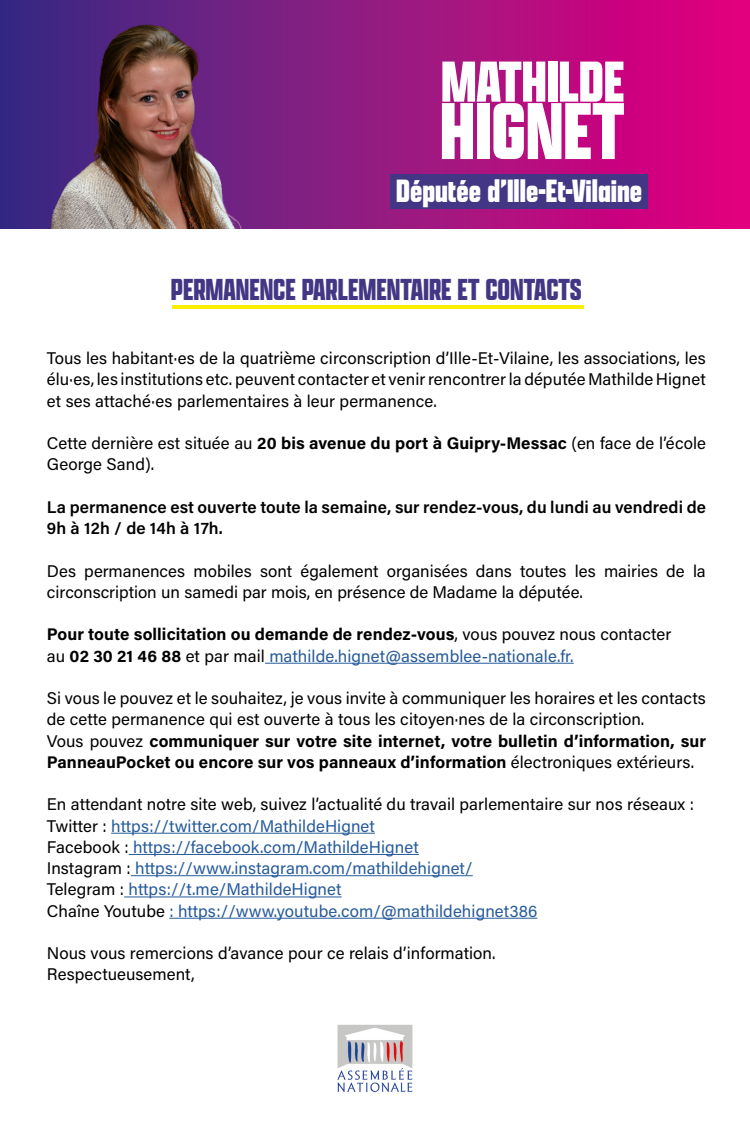
<style>
.page{position:relative;width:750px;height:1125px;background:#fff}
.page>*{position:absolute;margin:0;border:0;box-sizing:border-box;transform-origin:0 0}
.t1{font:900 86.06px "Apotek Comp";color:#fff}
.t2{font:900 61.69px "Apotek Comp";color:#fff}
.t3{font:900 34.44px "Apotek Comp";color:#fff}
.t4{font:700 32.5px "Apotek Comp";color:#433684}
.t5{font:16.88px/21.2px "Acumin Pro";letter-spacing:.005em;color:#000}
.t6{font:16.88px/21.2px "Acumin Pro";letter-spacing:.005em;color:#275b9b}
.t7{font:700 16.88px/21.2px "Acumin Pro";letter-spacing:.005em;color:#000}
.t8{font:600 16.88px/21.2px "Acumin Pro";letter-spacing:.005em;color:#000}
.s1{font-weight:700}
.s2{font-weight:400}
.s3{font-weight:400;color:#275b9b}
.s4{color:#000}
</style>
<div class="page">
<hr style="left:265px;top:663px;width:309px;height:1px;background:#275b9b">
<hr style="left:111px;top:833px;width:264px;height:1px;background:#275b9b">
<hr style="left:129px;top:854px;width:290px;height:1px;background:#275b9b">
<hr style="left:131px;top:875px;width:342px;height:1px;background:#275b9b">
<hr style="left:124px;top:897px;width:218px;height:1px;background:#275b9b">
<hr style="left:169px;top:918px;width:368px;height:1px;background:#275b9b">
<hr style="left:172px;top:305px;width:412px;height:4px;background:#ffed00">
<svg style="left:0;top:0;width:750px;height:228px;background:#aa1080"></svg>
<img style="left:27px;top:0;width:256px;height:228px">
<div style="left:390px;top:175px;width:257px;height:34px;background:#433684"></div>
<img style="left:337px;top:1024px;width:76px;height:68px">
<h2 class="t2" style="left:441px;top:44px;width:185px">MATHILDE</h2>
<h1 class="t1" style="left:440px;top:79px;width:186px">HIGNET</h1>
<h3 class="t3" style="left:396px;top:170px;width:248px">Députée d’Ille-Et-Vilaine</h3>
<h3 class="t4" style="left:171px;top:270px;width:412px">PERMANENCE PARLEMENTAIRE ET CONTACTS</h3>
<p class="t5" style="left:47px;top:347px;width:661px;text-align:justify">Tous les habitant·es de la quatrième circonscription d’Ille-Et-Vilaine, les associations, les élu·es, les institutions etc. peuvent contacter et venir rencontrer la députée Mathilde Hignet et ses attaché·es parlementaires à leur permanence.</p>
<p class="t5" style="left:47px;top:432px;width:661px">Cette dernière est située au <span class="s1">20 bis avenue du port à Guipry-Messac</span> (en face de l’école<br>George Sand).</p>
<p class="t8" style="left:47px;top:496px;width:661px">La permanence est ouverte toute la semaine, sur rendez-vous, du lundi au vendredi de<br>9h à 12h / de 14h à 17h.</p>
<p class="t5" style="left:47px;top:559px;width:661px">Des permanences mobiles sont également organisées dans toutes les mairies de la circonscription un samedi par mois, en présence de Madame la députée.</p>
<p class="t7" style="left:47px;top:623px;width:626px">Pour toute sollicitation ou demande de rendez-vous<span class="s2">, vous pouvez nous contacter au</span> 02 30 21 46 88 <span class="s2">et par mail</span> <span class="s3">mathilde.hignet@assemblee-nationale.fr.</span></p>
<p class="t5" style="left:47px;top:687px;width:661px">Si vous le pouvez et le souhaitez, je vous invite à communiquer les horaires et les contacts de cette permanence qui est ouverte à tous les citoyen·nes de la circonscription.<br>Vous pouvez <span class="s1">communiquer sur votre site internet, votre bulletin d’information, sur PanneauPocket ou encore sur vos panneaux d’information</span> électroniques extérieurs.</p>
<p class="t6" style="left:47px;top:793px;width:649px"><span class="s4">En attendant notre site web, suivez l’actualité du travail parlementaire sur nos réseaux :<br>Twitter :</span> https://twitter.com/MathildeHignet<br><span class="s4">Facebook :</span> https://facebook.com/MathildeHignet<br><span class="s4">Instagram :</span> https://www.instagram.com/mathildehignet/<br><span class="s4">Telegram :</span> https://t.me/MathildeHignet<br><span class="s4">Chaîne Youtube</span> : https://www.youtube.com/@mathildehignet386</p>
<p class="t5" style="left:47px;top:942px;width:450px">Nous vous remercions d’avance pour ce relais d’information.<br>Respectueusement,</p>
</div>
